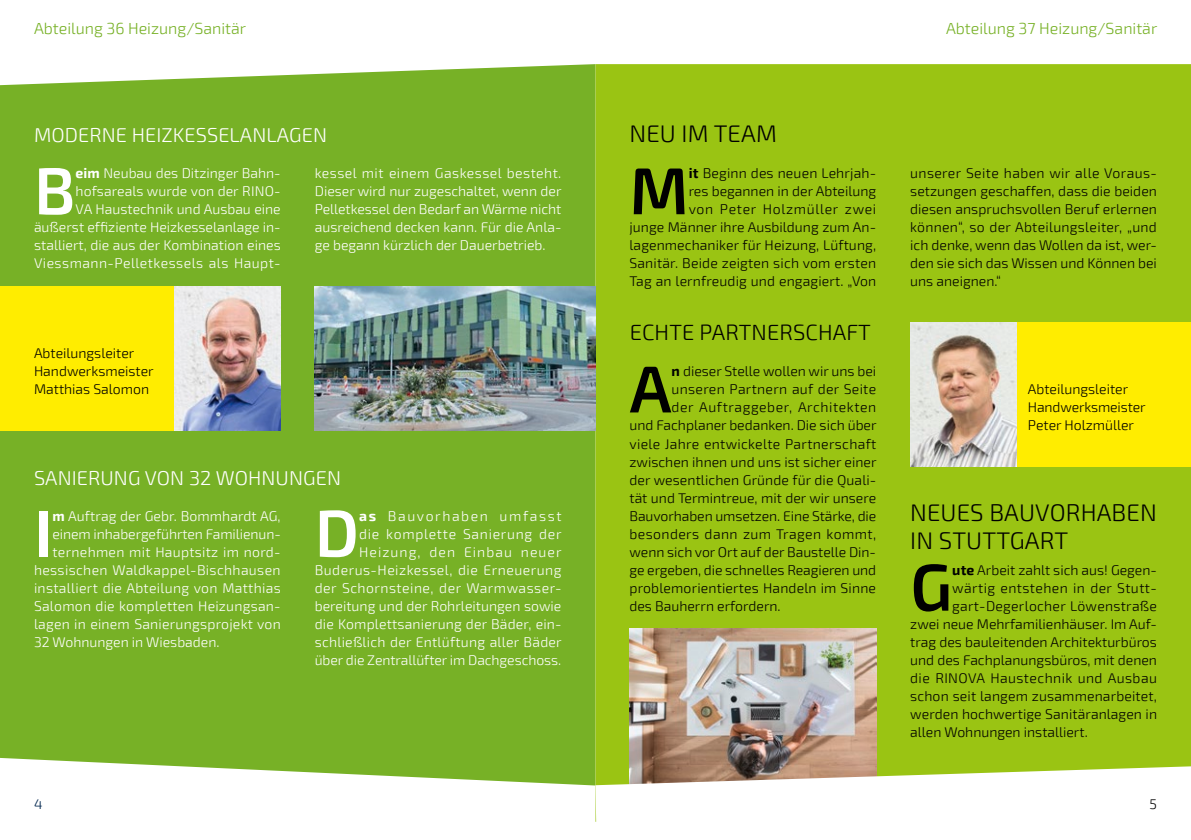
<style>
.page{position:relative;width:1191px;height:840px;background:#fff}
.page>*{position:absolute;margin:0;border:0;box-sizing:border-box;transform-origin:0 0}
.t1{font:600 66.2px "Exo 2";color:#fff}
.t2{font:600 66.2px "Exo 2";color:#000}
.t3{font:300 24px/28.8px "Exo 2";letter-spacing:.005em;color:#000}
.t4{font:300 22px "Exo 2";letter-spacing:.005em;color:#000}
.t5{font:300 20px "Exo 2";letter-spacing:.005em;color:#fff}
.t6{font:300 16px "Exo 2";color:#77b126}
.t7{font:300 14px/18px "Exo 2";color:#000}
.t8{font:300 14px/18px "Exo 2";letter-spacing:.005em;color:#fff;text-align:right}
.t9{font:300 14px "Exo 2";letter-spacing:.02em;color:#000}
.t10{font:300 14px "Exo 2";letter-spacing:.03em;color:#000}
.t11{font:300 14px "Exo 2";letter-spacing:.025em;color:#fff}
.t12{font:300 14px "Exo 2";letter-spacing:.04em;color:#000}
.t13{font:300 14px "Exo 2";color:#00264e}
.s1{font-weight:700}
</style>
<div class="page">
<div style="left:0;top:64px;width:595px;height:721px;background:#77b126"></div>
<div style="left:595px;top:64px;width:596px;height:701px;background:#9ac413"></div>
<div style="left:0;top:286px;width:176px;height:144px;background:#ffed00"></div>
<img style="left:174px;top:286px;width:107px;height:144px">
<img style="left:315px;top:286px;width:280px;height:144px">
<img style="left:629px;top:628px;width:247px;height:137px">
<div style="left:967px;top:322px;width:224px;height:144px;background:#ffed00"></div>
<img style="left:910px;top:322px;width:106px;height:144px">
<svg style="left:595px;top:765px;width:596px;height:57px"></svg>
<p class="t6" style="left:34px;top:19px;width:214px">Abteilung 36 Heizung/Sanitär</p>
<p class="t6" style="left:946px;top:19px;width:213px">Abteilung 37 Heizung/Sanitär</p>
<h3 class="t5" style="left:34px;top:123px;width:44px">Moderne</h3>
<h3 class="t5" style="left:132px;top:123px;width:42px">Heizkesse</h3>
<h3 class="t5" style="left:230px;top:123px;width:73px">lan lagen</h3>
<h1 class="t1" style="left:34px;top:152px;width:43px">B</h1>
<p class="t8" style="left:34px;top:164px;width:248px"><span class="s1">eim</span> Neubau des Ditzinger Bahn&shy;hofsareals wurde von der Rino-<br>va Haustechnik und Ausbau eine äußerst effiziente Heizkesselanlage in&shy;stalliert, die aus der Kombination eines Viessmann-Pelletkessels als Haupt-</p>
<p class="t7" style="left:34px;top:344px;width:121px">Abteilungsleiter<br>Handwerksmeister<br>Matthias Salomon</p>
<p class="t8" style="left:315px;top:164px;width:248px;text-align:justify">kessel mit einem Gaskessel besteht.<br>Dieser wird nur zugeschaltet, wenn der Pelletkessel den Bedarf an Wärme nicht ausreichend decken kann. Für die Anla&shy;ge begann kürzlich der Dauerbetrieb.</p>
<h3 class="t5" style="left:34px;top:465px;width:269px">Sanierung von 32 Wohnungen</h3>
<h1 class="t1" style="left:34px;top:494px;width:20px">I</h1>
<p class="t8" style="left:52px;top:506px;width:230px"><span class="s1">m</span> Auftrag der Gebr. Bommhardt AG,</p>
<p class="t8" style="left:52px;top:524px;width:230px">einem inhabergeführten Familienun-</p>
<p class="t8" style="left:52px;top:542px;width:230px">ternehmen mit Hauptsitz im nord-</p>
<p class="t11" style="left:34px;top:561px;width:248px">hessischen Waldkappel-Bischhausen</p>
<p class="t8" style="left:34px;top:578px;width:248px">installiert die Abteilung von Matthias</p>
<p class="t8" style="left:34px;top:596px;width:248px">Salomon die kompletten Heizungsan-</p>
<p class="t8" style="left:34px;top:614px;width:248px">lagen in einem Sanierungsprojekt von</p>
<p class="t8" style="left:34px;top:632px;width:187px">32 Wohnungen in Wiesbaden.</p>
<h1 class="t1" style="left:315px;top:494px;width:46px">D</h1>
<p class="t8" style="left:315px;top:506px;width:248px"><span class="s1">as</span> Bauvorhaben umfasst<br>die komplette Sanierung der Heizung, den Einbau neuer Buderus-Heizkessel, die Erneuerung der Schornsteine, der Warmwasser&shy;bereitung und der Rohrleitungen sowie die Komplettsanierung der Bäder, ein&shy;schließlich der Entlüftung aller Bäder über die Zentrallüfter im Dachgeschoss.</p>
<h2 class="t3" style="left:629px;top:120px;width:145px">Neu im Team</h2>
<p class="t7" style="left:629px;top:164px;width:248px;text-align:right"><span class="s1">it</span> Beginn des neuen Lehrjah-<br>res begannen in der Abteilung<br>von Peter Holzmüller zwei<br>junge Männer ihre Ausbildung zum An&shy;lagenmechaniker für Heizung, Lüftung, Sanitär. Beide zeigten sich vom ersten Tag an lernfreudig und engagiert. „Von</p>
<p class="t7" style="left:910px;top:164px;width:248px;text-align:justify">unserer Seite haben wir alle Voraus&shy;setzungen geschaffen, dass die beiden diesen anspruchsvollen Beruf erlernen können“, so der Abteilungsleiter, „und ich denke, wenn das Wollen da ist, wer&shy;den sie sich das Wissen und Können bei uns aneignen.“</p>
<h1 class="t2" style="left:629px;top:152px;width:61px">M</h1>
<h3 class="t4" style="left:630px;top:320px;width:38px">Echte</h3>
<h3 class="t4" style="left:699px;top:320px;width:40px">Partners</h3>
<h3 class="t4" style="left:805px;top:320px;width:53px">chaft</h3>
<h1 class="t2" style="left:629px;top:350px;width:44px">A</h1>
<p class="t7" style="left:671px;top:362px;width:206px"><span class="s1">n</span> dieser Stelle wollen wir uns bei</p>
<p class="t9" style="left:671px;top:381px;width:206px">unseren Partnern auf der Seite</p>
<p class="t12" style="left:671px;top:399px;width:206px">der Auftraggeber, Architekten</p>
<p class="t7" style="left:629px;top:416px;width:248px">und Fachplaner bedanken. Die sich über</p>
<p class="t9" style="left:629px;top:435px;width:248px">viele Jahre entwickelte Partnerschaft</p>
<p class="t7" style="left:629px;top:452px;width:248px">zwischen ihnen und uns ist sicher einer</p>
<p class="t7" style="left:629px;top:470px;width:248px">der wesentlichen Gründe für die Quali-</p>
<p class="t7" style="left:629px;top:488px;width:248px">tät und Termintreue, mit der wir unsere</p>
<p class="t7" style="left:629px;top:506px;width:248px">Bauvorhaben umsetzen. Eine Stärke, die</p>
<p class="t10" style="left:629px;top:525px;width:248px">besonders dann zum Tragen kommt,</p>
<p class="t7" style="left:629px;top:542px;width:248px">wenn sich vor Ort auf der Baustelle Din-</p>
<p class="t7" style="left:629px;top:560px;width:248px">ge ergeben, die schnelles Reagieren und</p>
<p class="t7" style="left:629px;top:578px;width:248px">problemorientiertes Handeln im Sinne</p>
<p class="t7" style="left:629px;top:596px;width:153px">des Bauherrn erfordern.</p>
<p class="t7" style="left:1028px;top:380px;width:119px">Abteilungsleiter<br>Handwerksmeister<br>Peter Holzmüller</p>
<h2 class="t3" style="left:910px;top:498px;width:216px">Neues Bauvorhaben in Stuttgart</h2>
<h1 class="t2" style="left:910px;top:548px;width:44px">G</h1>
<p class="t7" style="left:952px;top:560px;width:206px"><span class="s1">ute</span> Arbeit zahlt sich aus! Gegen-</p>
<p class="t10" style="left:952px;top:579px;width:206px">wärtig entstehen in der Stutt-</p>
<p class="t9" style="left:952px;top:597px;width:206px">gart-Degerlocher Löwenstraße</p>
<p class="t7" style="left:910px;top:614px;width:248px">zwei neue Mehrfamilienhäuser. I m Auf-</p>
<p class="t7" style="left:910px;top:632px;width:248px">trag des bauleitenden Architekturbüros</p>
<p class="t7" style="left:910px;top:650px;width:248px">und des Fachplanungsbüros, mit denen</p>
<p class="t7" style="left:910px;top:668px;width:58px">die RINOVA</p>
<p class="t7" style="left:910px;top:668px;width:248px;text-align:justify;text-indent:80px">Haustechnik und Ausbau schon seit langem zusammenarbeitet, werden hochwertige Sanitäranlagen in allen Wohnungen installiert.</p>
<p class="t13" style="left:34px;top:795px;width:10px">4</p>
<p class="t7" style="left:1149px;top:794px;width:9px">5</p>
</div>
